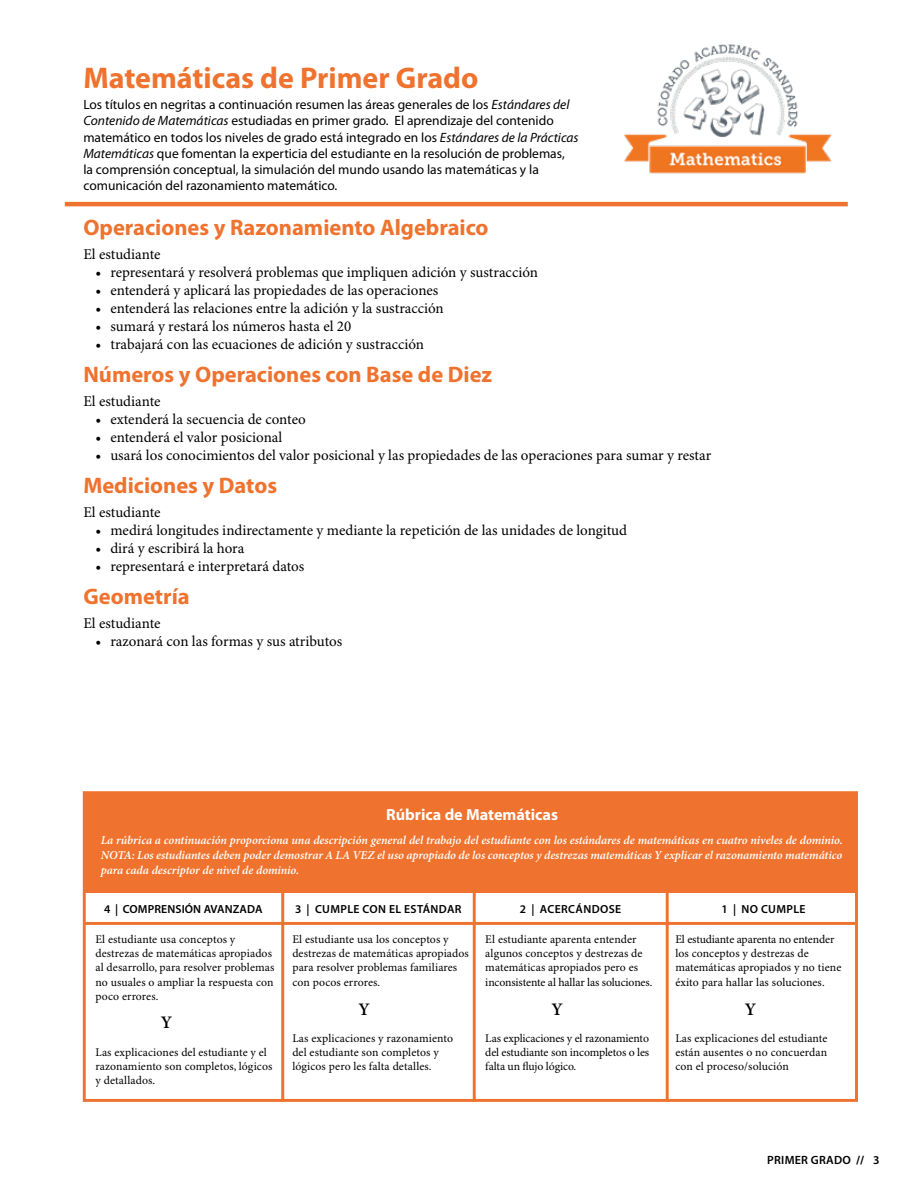
<style>
.page{position:relative;width:918px;height:1188px;background:#fff}
.page>*{position:absolute;margin:0;border:0;box-sizing:border-box;transform-origin:0 0}
.t1{font:700 30px "Myriad Pro";color:#ef732e}
.t2{font:700 22.5px "Myriad Pro";color:#ef732e}
.t3{font:600 17.7px "Minion Pro";color:#000}
.t4{font:700 16.2px "Myriad Pro";color:#fff}
.t5{font:15px "Minion Pro";color:#000}
.t6{font:13.5px/16.2px "Myriad Pro";color:#000}
.t7{font:italic 600 12px/15px "Minion Pro";letter-spacing:-.005em;color:#fff;text-align:justify}
.t8{font:600 12px "Myriad Pro";letter-spacing:.02em;color:#000}
.t9{font:11.7px/14.1px "Minion Pro";letter-spacing:.005em;color:#000}
.t10{font:600 11.7px "Myriad Pro";letter-spacing:.03em;color:#000}
.t11{font:600 11.7px "Myriad Pro";letter-spacing:.01em;color:#000}
.s1{font-style:italic}
.s2{font-weight:700}
</style>
<div class="page">
<hr style="left:65px;top:202px;width:783px;height:4px;background:#ef732e">
<img style="left:624px;top:44px;width:208px;height:130px">
<div style="left:84px;top:793px;width:773px;height:100px;background:#ef732e"></div>
<hr style="left:281px;top:891px;width:3px;height:211px;background:#ef732e">
<hr style="left:84px;top:922px;width:772px;height:3px;background:#ef732e">
<hr style="left:473px;top:891px;width:3px;height:211px;background:#ef732e">
<hr style="left:666px;top:891px;width:3px;height:211px;background:#ef732e">
<div style="left:83px;top:791px;width:775px;height:311px;border:3px solid #ef732e"></div>
<h1 class="t1" style="left:83px;top:61px;width:397px">Matemáticas de Primer Grado</h1>
<p class="t6" style="left:83px;top:97px;width:497px">Los títulos en negritas a continuación resumen las áreas generales de los <span class="s1">Estándares del Contenido de Matemáticas</span> estudiadas en primer grado. El aprendizaje del contenido matemático en todos los niveles de grado está integrado en los <span class="s1">Estándares de la Prácticas Matemáticas</span> que fomentan la experticia del estudiante en la resolución de problemas,<br>la comprensión conceptual, la simulación del mundo usando las matemáticas y la comunicación del razonamiento matemático.</p>
<h2 class="t2" style="left:83px;top:215px;width:407px">Operaciones y Razonamiento Algebraico</h2>
<p class="t5" style="left:83px;top:245px;width:79px">El estudiante</p>
<p class="t5" style="left:95px;top:263px;width:444px">• representará y resolverá problemas que impliquen adición y sustracción</p>
<p class="t5" style="left:95px;top:281px;width:345px">• entenderá y aplicará las propiedades de las operaciones</p>
<p class="t5" style="left:95px;top:299px;width:350px">• entenderá las relaciones entre la adición y la sustracción</p>
<p class="t5" style="left:95px;top:317px;width:257px">• sumará y restará los números hasta el 20</p>
<p class="t5" style="left:95px;top:335px;width:330px">• trabajará con las ecuaciones de adición y sustracción</p>
<h2 class="t2" style="left:83px;top:362px;width:410px">Números y Operaciones con Base de Diez</h2>
<p class="t5" style="left:83px;top:392px;width:79px">El estudiante</p>
<p class="t5" style="left:95px;top:410px;width:212px">• extenderá la secuencia de conteo</p>
<p class="t5" style="left:95px;top:428px;width:188px">• entenderá el valor posicional</p>
<p class="t5" style="left:95px;top:446px;width:617px">• usará los conocimientos del valor posicional y las propiedades de las operaciones para sumar y restar</p>
<h2 class="t2" style="left:83px;top:473px;width:195px">Mediciones y Datos</h2>
<p class="t5" style="left:83px;top:503px;width:79px">El estudiante</p>
<p class="t5" style="left:95px;top:521px;width:533px">• medirá longitudes indirectamente y mediante la repetición de las unidades de longitud</p>
<p class="t5" style="left:95px;top:539px;width:151px">• dirá y escribirá la hora</p>
<p class="t5" style="left:95px;top:557px;width:210px">• representará e interpretará datos</p>
<h2 class="t2" style="left:83px;top:584px;width:108px">Geometría</h2>
<p class="t5" style="left:83px;top:614px;width:79px">El estudiante</p>
<p class="t5" style="left:95px;top:632px;width:249px">• razonará con las formas y sus atributos</p>
<h3 class="t4" style="left:386px;top:805px;width:173px">Rúbrica de Matemáticas</h3>
<p class="t7" style="left:101px;top:833px;width:744px">La rúbrica a continuación proporciona una descripción general del trabajo del estudiante con los estándares de matemáticas en cuatro niveles de dominio.<br>NOTA: Los estudiantes deben poder demostrar A LA VEZ el uso apropiado de los conceptos y destrezas matemáticas Y explicar el razonamiento matemático para cada descriptor de nivel de dominio.</p>
<p class="t11" style="left:104px;top:903px;width:160px">4 | COMPRENSIÓN AVANZADA</p>
<p class="t10" style="left:295px;top:903px;width:168px">3 | CUMPLE CON EL ESTÁNDAR</p>
<p class="t10" style="left:520px;top:903px;width:103px">2 | ACERCÁNDOSE</p>
<p class="t10" style="left:722px;top:903px;width:86px">1 | NO CUMPLE</p>
<p class="t9" style="left:95px;top:933px;width:181px">El estudiante usa conceptos y destrezas de matemáticas apropiados al desarrollo, para resolver problemas no usuales o ampliar la respuesta con poco errores.</p>
<h3 class="t3" style="left:161px;top:1012px;width:13px">Y</h3>
<p class="t9" style="left:95px;top:1046px;width:179px">Las explicaciones del estudiante y el razonamiento son completos, lógicos y detallados.</p>
<p class="t9" style="left:292px;top:933px;width:178px">El estudiante usa los conceptos y destrezas de matemáticas apropiados para resolver problemas familiares con pocos errores.</p>
<p class="t9" style="left:485px;top:933px;width:169px">El estudiante aparenta entender algunos conceptos y destrezas de matemáticas apropiados pero es inconsistente al hallar las soluciones.</p>
<p class="t9" style="left:675px;top:933px;width:168px">El estudiante aparenta no entender los conceptos y destrezas de matemáticas apropiados y no tiene éxito para hallar las soluciones.</p>
<h3 class="t3" style="left:359px;top:999px;width:13px">Y</h3>
<h3 class="t3" style="left:552px;top:999px;width:13px">Y</h3>
<h3 class="t3" style="left:745px;top:998px;width:13px">Y</h3>
<p class="t9" style="left:292px;top:1032px;width:162px">Las explicaciones y razonamiento del estudiante son completos y lógicos pero les falta detalles.</p>
<p class="t9" style="left:485px;top:1032px;width:165px;text-align:justify">Las explicaciones y el razonamiento del estudiante son incompletos o les falta un flujo lógico.</p>
<p class="t9" style="left:675px;top:1032px;width:154px;text-align:justify">Las explicaciones del estudiante están ausentes o no concuerdan con el proceso/solución</p>
<p class="t8" style="left:767px;top:1153px;width:114px">PRIMER GRADO <span class="s2">//</span> 3</p>
</div>
